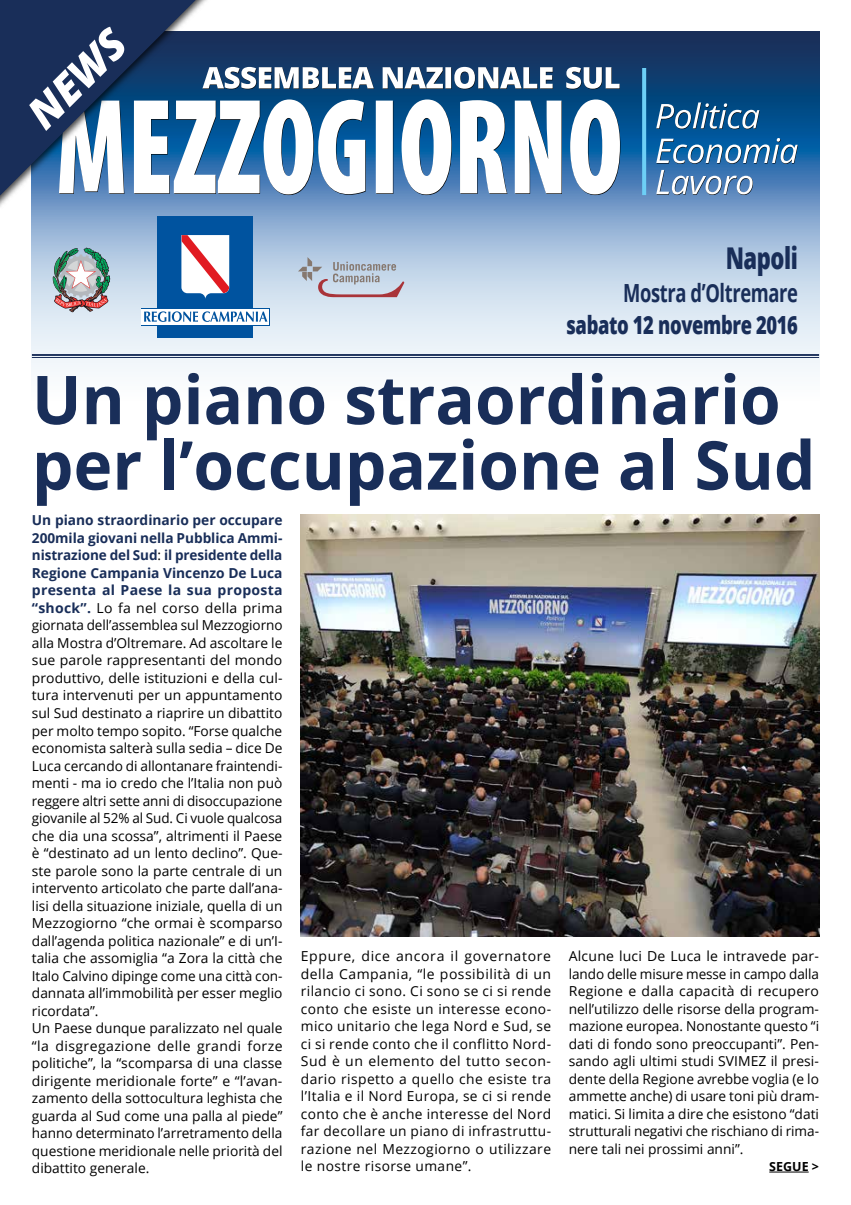
<style>
.page{position:relative;width:851px;height:1205px;background:#fff}
.page>*{position:absolute;margin:0;border:0;box-sizing:border-box;transform-origin:0 0}
.t1{font:700 67.38px/65.5px "Open Sans";color:#192e59}
.t2{font:800 30px "Open Sans";letter-spacing:-.02em;color:#192e59;scale:.73 1}
.t3{font:800 25px "Open Sans";letter-spacing:-.02em;color:#192e59;scale:.73 1}
.t4{font:700 25px "Open Sans";letter-spacing:-.02em;color:#192e59;scale:.73 1}
.t5{font:13.75px/17.5px "Open Sans";color:#000;text-align:justify}
.t6{font:700 12.5px "Open Sans";color:#000}
.s1{font-weight:700;color:#192e59}
</style>
<div class="page">
<svg style="left:32px;top:32px;width:787px;height:340px;background:#92acc8"></svg>
<svg style="left:221px;top:99px;width:399px;height:95px"></svg>
<svg style="left:566px;top:67px;width:54px;height:22px"></svg>
<svg style="left:221px;top:67px;width:332px;height:22px"></svg>
<svg style="left:642px;top:68px;width:4px;height:127px"></svg>
<svg style="left:656px;top:170px;width:97px;height:25px"></svg>
<svg style="left:656px;top:138px;width:142px;height:26px"></svg>
<svg style="left:656px;top:102px;width:103px;height:27px"></svg>
<svg style="left:53px;top:248px;width:57px;height:64px;background:#9aa19f"></svg>
<svg style="left:298px;top:257px;width:106px;height:40px;background:#babdcb"></svg>
<div style="left:141px;top:308px;width:129px;height:17px;background:#00539f"></div>
<div style="left:157px;top:216px;width:96px;height:122px;background:#00539f"></div>
<div style="left:141px;top:309px;width:128px;height:16px;background:#fff"></div>
<svg style="left:144px;top:311px;width:123px;height:11px"></svg>
<svg style="left:181px;top:235px;width:48px;height:64px;background:#e0c2cb"></svg>
<img style="left:301px;top:515px;width:518px;height:422px">
<div style="left:0;top:0;width:221px;height:214px;background:#000;opacity:.75"></div>
<svg style="left:0;top:0;width:196px;height:196px"></svg>
<hr style="left:32px;top:354px;width:787px;height:2px;background:#192e59">
<hr style="left:32px;top:357px;width:787px;height:1px;background:#192e59">
<hr style="left:769px;top:1171px;width:39px;height:1px;background:#000">
<h2 class="t2" style="left:725px;top:235px;width:100px">Napoli</h2>
<h3 class="t4" style="left:623px;top:275px;width:241px">Mostra d’Oltremare</h3>
<h3 class="t3" style="left:566px;top:306px;width:319px">sabato 12 novembre 2016</h3>
<h1 class="t1" style="left:32px;top:365px;width:785px">Un piano straordinario per l’occupazione al Sud</h1>
<p class="t5" style="left:32px;top:511px;width:252px;text-align:left"><span class="s1">Un piano straordinario per occupare 200mila giovani nella Pubblica Ammi&shy;nistrazione del Sud</span>: <span class="s1">il presidente della Regione Campania Vincenzo De Luca presenta al Paese la sua proposta “shock”.</span> Lo fa nel corso della prima giornata dell’assemblea sul Mezzogiorno alla Mostra d’Oltremare. Ad ascoltare le sue parole rappresentanti del mondo produttivo, delle istituzioni e della cul&shy;tura intervenuti per un appuntamento sul Sud destinato a riaprire un dibattito per molto tempo sopito. “Forse qualche economista salterà sulla sedia – dice De Luca cercando di allontanare fraintendi&shy;menti - ma io credo che l’Italia non può reggere altri sette anni di disoccupazione giovanile al 52% al Sud. Ci vuole qualcosa che dia una scossa”, altrimenti il Paese è “destinato ad un lento declino”. Que&shy;ste parole sono la parte centrale di un intervento articolato che parte dall’ana&shy;lisi della situazione iniziale, quella di un Mezzogiorno “che ormai è scomparso dall’agenda politica nazionale” e di un’I&shy;talia che assomiglia “a Zora la città che Italo Calvino dipinge come una città con&shy;dannata all’immobilità per esser meglio ricordata”.<br>Un Paese dunque paralizzato nel quale “la disgregazione delle grandi forze politiche”, la “scomparsa di una classe dirigente meridionale forte” e “l’avan&shy;zamento della sottocultura leghista che guarda al Sud come una palla al piede” hanno determinato l’arretramento della questione meridionale nelle priorità del dibattito generale.</p>
<p class="t5" style="left:301px;top:947px;width:252px">Eppure, dice ancora il governatore della Campania, “le possibilità di un rilancio ci sono. Ci sono se ci si rende conto che esiste un interesse econo&shy;mico unitario che lega Nord e Sud, se ci si rende conto che il conflitto Nord-Sud è un elemento del tutto secon&shy;dario rispetto a quello che esiste tra l’Italia e il Nord Europa, se ci si rende conto che è anche interesse del Nord far decollare un piano di infrastruttu&shy;razione nel Mezzogiorno o utilizzare le nostre risorse umane”.</p>
<p class="t5" style="left:568px;top:947px;width:252px">Alcune luci De Luca le intravede par&shy;lando delle misure messe in campo dalla Regione e dalla capacità di recupero nell’utilizzo delle risorse della program&shy;mazione europea. Nonostante questo “i dati di fondo sono preoccupanti”. Pen&shy;sando agli ultimi studi Svimez</p>
<p class="t5" style="left:568px;top:1052px;width:252px;text-indent:202px">il presi&shy;dente della Regione avrebbe voglia (e lo ammette anche) di usare toni più dram&shy;matici. Si limita a dire che esistono “dati strutturali negativi che rischiano di rima&shy;nere tali nei prossimi anni”.</p>
<p class="t6" style="left:769px;top:1157px;width:51px">SEGUE &gt;</p>
</div>
